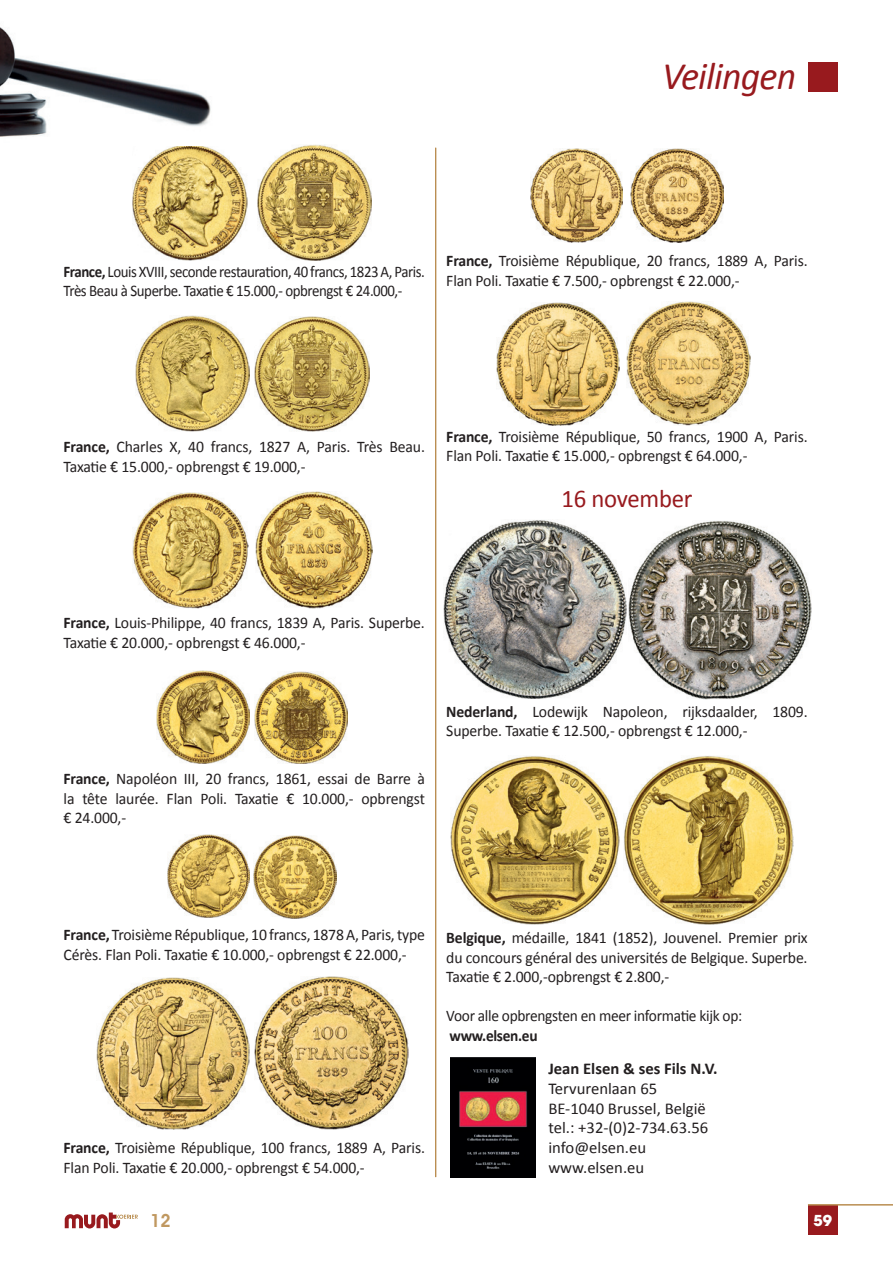
<style>
.page{position:relative;width:893px;height:1263px;background:#fff}
.page>*{position:absolute;margin:0;border:0;box-sizing:border-box;transform-origin:0 0}
.t1{font:italic 39px "Calibri";letter-spacing:-.02em;color:#981a1e}
.t2{font:25.5px "Calibri";letter-spacing:-.01em;color:#981a1e}
.t3{font:600 18px "Avant Garde IT Cby BT";color:#c09860}
.t4{font:16.5px/19.8px "Calibri";color:#231f20}
.t5{font:700 16.5px "Calibri";color:#231f20}
.t6{font:16.2px/19.5px "Calibri";letter-spacing:-.01em;color:#231f20}
.t7{font:16.2px/19.5px "Calibri";letter-spacing:-.03em;color:#231f20;scale:.92 1}
.t8{font:16.2px "Calibri";letter-spacing:-.01em;color:#231f20;scale:.95 1}
.t9{font:700 16.2px "Calibri";letter-spacing:-.02em;color:#231f20;scale:.95 1}
.t10{font:700 15px "Avant Garde LT";color:#fff}
.s1{font-weight:700}
</style>
<div class="page">
<div style="left:808px;top:1205px;width:30px;height:30px;background:#981a1e"></div>
<hr style="left:808px;top:1204px;width:85px;height:1px;background:#ba8e51">
<svg style="left:65px;top:1212px;width:73px;height:16px"></svg>
<div style="left:808px;top:62px;width:30px;height:29px;background:#981a1e"></div>
<hr style="left:435px;top:148px;width:1px;height:1029px;background:#ba8e51">
<img style="left:132px;top:146px;width:116px;height:114px">
<img style="left:257px;top:145px;width:115px;height:115px">
<img style="left:135px;top:316px;width:115px;height:115px">
<img style="left:254px;top:316px;width:115px;height:115px">
<img style="left:132px;top:492px;width:117px;height:116px">
<img style="left:256px;top:492px;width:116px;height:116px">
<img style="left:157px;top:670px;width:92px;height:93px">
<img style="left:255px;top:671px;width:92px;height:92px">
<img style="left:167px;top:835px;width:83px;height:83px">
<img style="left:254px;top:836px;width:83px;height:82px">
<img style="left:96px;top:977px;width:154px;height:152px">
<img style="left:255px;top:976px;width:153px;height:153px">
<img style="left:530px;top:149px;width:93px;height:93px">
<img style="left:631px;top:149px;width:93px;height:93px">
<img style="left:0;top:27px;width:211px;height:110px">
<img style="left:496px;top:303px;width:124px;height:122px">
<img style="left:627px;top:302px;width:123px;height:123px">
<img style="left:444px;top:520px;width:182px;height:178px">
<img style="left:629px;top:521px;width:182px;height:179px">
<img style="left:451px;top:756px;width:168px;height:168px">
<img style="left:624px;top:756px;width:169px;height:168px">
<img style="left:451px;top:1057px;width:84px;height:121px">
<h1 class="t1" style="left:662px;top:49px;width:135px">Veilingen</h1>
<p class="t7" style="left:64px;top:261px;width:394px"><span class="s1">France,</span> Louis XVIII, seconde restauration, 40 francs, 1823 A, Paris.<br>Très Beau à Superbe. Taxatie € 15.000,- opbrengst € 24.000,-</p>
<p class="t6" style="left:446px;top:251px;width:363px"><span class="s1">France,</span> Troisième République, 20 francs, 1889 A, Paris.<br>Flan Poli. Taxatie € 7.500,- opbrengst € 22.000,-</p>
<p class="t6" style="left:64px;top:437px;width:363px"><span class="s1">France,</span> Charles X, 40 francs, 1827 A, Paris. Très Beau.<br>Taxatie € 15.000,- opbrengst € 19.000,-</p>
<p class="t6" style="left:446px;top:426px;width:363px"><span class="s1">France,</span> Troisième République, 50 francs, 1900 A, Paris.<br>Flan Poli. Taxatie € 15.000,- opbrengst € 64.000,-</p>
<h2 class="t2" style="left:561px;top:483px;width:133px">16 november</h2>
<p class="t6" style="left:64px;top:612px;width:363px"><span class="s1">France,</span> Louis-Philippe, 40 francs, 1839 A, Paris. Superbe.<br>Taxatie € 20.000,- opbrengst € 46.000,-</p>
<p class="t6" style="left:64px;top:768px;width:363px;text-align:justify"><span class="s1">France,</span> Napoléon III, 20 francs, 1861, essai de Barre à la tête laurée. Flan Poli. Taxatie € 10.000,- opbrengst € 24.000,-</p>
<p class="t6" style="left:446px;top:701px;width:363px"><span class="s1">Nederland,</span> Lodewijk Napoleon, rijksdaalder, 1809.<br>Superbe. Taxatie € 12.500,- opbrengst € 12.000,-</p>
<p class="t6" style="left:64px;top:924px;width:363px"><span class="s1">France,</span> Troisième République, 10 francs, 1878 A, Paris, type<br>Cérès. Flan Poli. Taxatie € 10.000,- opbrengst € 22.000,-</p>
<p class="t6" style="left:64px;top:1137px;width:363px"><span class="s1">France,</span> Troisième République, 100 francs, 1889 A, Paris.<br>Flan Poli. Taxatie € 20.000,- opbrengst € 54.000,-</p>
<p class="t6" style="left:446px;top:927px;width:363px;text-align:justify"><span class="s1">Belgique,</span> médaille, 1841 (1852), Jouvenel. Premier prix du concours général des universités de Belgique. Superbe.<br>Taxatie € 2.000,-opbrengst € 2.800,-</p>
<p class="t8" style="left:446px;top:1006px;width:313px">Voor alle opbrengsten en meer informatie kijk op:</p>
<p class="t9" style="left:449px;top:1024px;width:94px">www.elsen.eu</p>
<p class="t5" style="left:548px;top:1057px;width:171px">Jean Elsen &amp; ses Fils N.V.</p>
<p class="t4" style="left:548px;top:1077px;width:161px">Tervurenlaan 65<br>BE-1040 Brussel, België tel.: +32-(0)2-734.63.56 info@elsen.eu www.elsen.eu</p>
<p class="t3" style="left:150px;top:1210px;width:22px">12</p>
<p class="t10" style="left:813px;top:1211px;width:20px">59</p>
</div>
